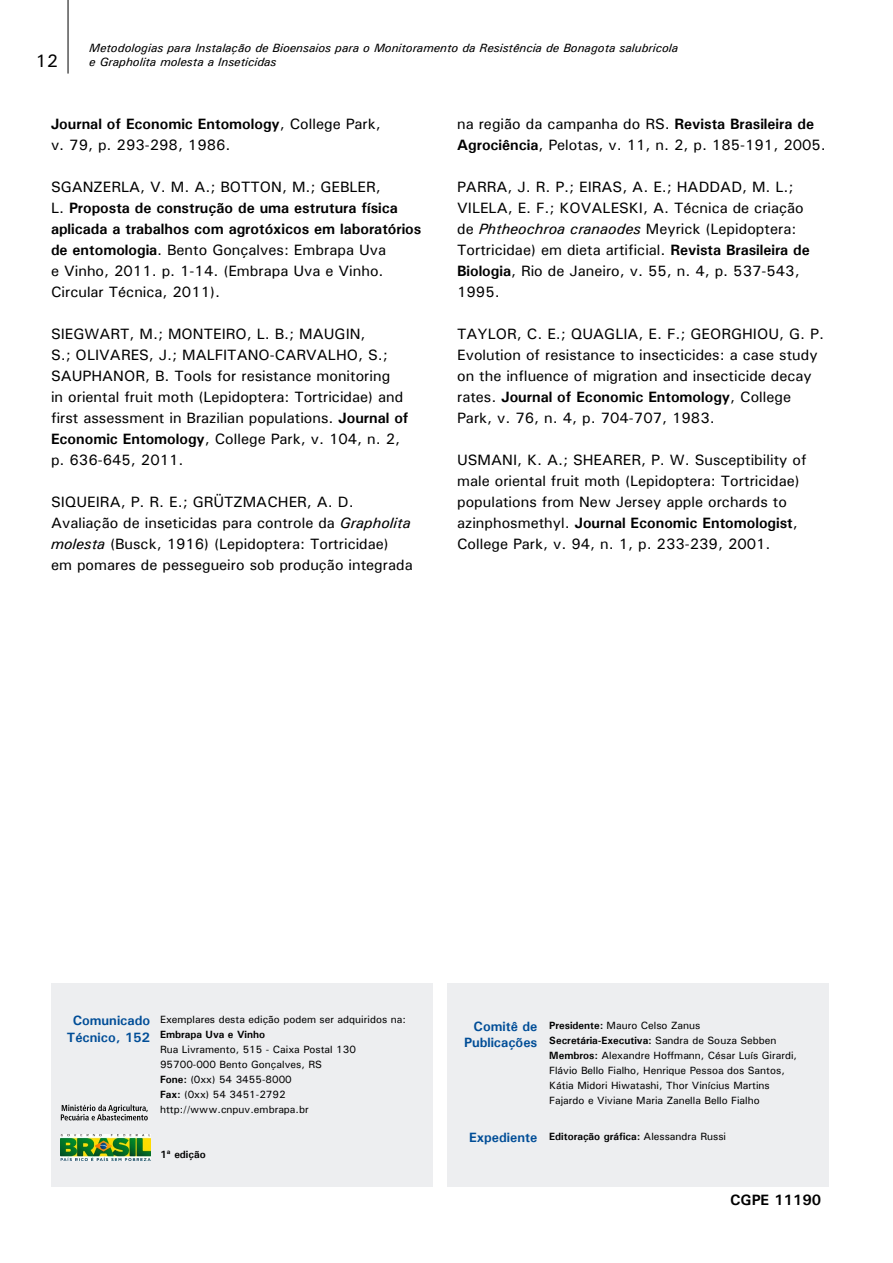
<style>
.page{position:relative;width:893px;height:1263px;background:#fff}
.page>*{position:absolute;margin:0;border:0;box-sizing:border-box;transform-origin:0 0}
.t1{font:500 18px "Univers";color:#000}
.t2{font:500 15px/21px "Univers";color:#000}
.t3{font:700 15px "Univers";color:#000}
.t4{font:700 13.5px/16.2px "Univers";color:#004d97;text-align:right}
.t5{font:italic 500 12px/14.4px "Univers";color:#000}
.t6{font:500 10.5px/15px "Univers";color:#000}
.t7{font:700 10.5px "Univers";color:#000}
.s1{font-weight:700}
.s2{font-style:italic}
.s3{font-size:13.5px;color:#004d97}
.s4{font-weight:500}
</style>
<div class="page">
<hr style="left:68px;top:0;width:1px;height:74px;background:#000">
<div style="left:51px;top:983px;width:382px;height:203px;background:#edeef0"></div>
<div style="left:448px;top:983px;width:381px;height:203px;background:#edeef0"></div>
<svg style="left:61px;top:1104px;width:87px;height:16px"></svg>
<img style="left:61px;top:1134px;width:89px;height:26px">
<p class="t1" style="left:35px;top:50px;width:24px">12</p>
<p class="t5" style="left:89px;top:40px;width:590px">Metodologias para Instalação de Bioensaios para o Monitoramento da Resistência de Bonagota salubricola e Grapholita molesta a Inseticidas</p>
<p class="t2" style="left:51px;top:113px;width:331px"><span class="s1">Journal of Economic Entomology</span>, College Park, v. 79, p. 293-298, 1986.</p>
<p class="t2" style="left:51px;top:176px;width:372px">SGANZERLA, V. M. A.; BOTTON, M.; GEBLER,<br>L. <span class="s1">Proposta de construção de uma estrutura física aplicada a trabalhos com agrotóxicos em laboratórios de entomologia</span>. Bento Gonçalves: Embrapa Uva<br>e Vinho, 2011. p. 1-14. (Embrapa Uva e Vinho.<br>Circular Técnica, 2011).</p>
<p class="t2" style="left:51px;top:323px;width:359px">SIEGWART, M.; MONTEIRO, L. B.; MAUGIN,<br>S.; OLIVARES, J.; MALFITANO-CARVALHO, S.; SAUPHANOR, B. Tools for resistance monitoring<br>in oriental fruit moth (Lepidoptera: Tortricidae) and first assessment in Brazilian populations. <span class="s1">Journal of Economic Entomology</span>, College Park, v. 104, n. 2, p. 636-645, 2011.</p>
<p class="t2" style="left:51px;top:491px;width:363px">SIQUEIRA, P. R. E.; GRÜTZMACHER, A. D.<br>Avaliação de inseticidas para controle da <span class="s2">Grapholita molesta</span> (Busck, 1916) (Lepidoptera: Tortricidae) em pomares de pessegueiro sob produção integrada</p>
<p class="t2" style="left:457px;top:113px;width:370px">na região da campanha do RS. <span class="s1">Revista Brasileira de<br>Agrociência</span>, Pelotas, v. 11, n. 2, p. 185-191, 2005.</p>
<p class="t2" style="left:457px;top:176px;width:354px">PARRA, J. R. P.; EIRAS, A. E.; HADDAD, M. L.; VILELA, E. F.; KOVALESKI, A. Técnica de criação de <span class="s2">Phtheochroa cranaodes</span> Meyrick (Lepidoptera:<br>Tortricidae) em dieta artificial. <span class="s1">Revista Brasileira de Biologia</span>, Rio de Janeiro, v. 55, n. 4, p. 537-543, 1995.</p>
<p class="t2" style="left:457px;top:323px;width:368px">TAYLOR, C. E.; QUAGLIA, E. F.; GEORGHIOU, G. P.<br>Evolution of resistance to insecticides: a case study on the influence of migration and insecticide decay rates. <span class="s1">Journal of Economic Entomology</span>, College Park, v. 76, n. 4, p. 704-707, 1983.</p>
<p class="t2" style="left:457px;top:449px;width:351px">USMANI, K. A.; SHEARER, P. W. Susceptibility of male oriental fruit moth (Lepidoptera: Tortricidae) populations from New Jersey apple orchards to azinphosmethyl. <span class="s1">Journal Economic Entomologist</span>, College Park, v. 94, n. 1, p. 233-239, 2001.</p>
<p class="t4" style="left:67px;top:1012px;width:85px;text-align:center">Comunicado<br>Técnico, 152</p>
<p class="t6" style="left:160px;top:1012px;width:247px">Exemplares desta edição podem ser adquiridos na:</p>
<p class="t7" style="left:160px;top:1028px;width:107px">Embrapa Uva e Vinho</p>
<p class="t6" style="left:160px;top:1042px;width:198px">Rua Livramento, 515 - Caixa Postal 130<br>95700-000 Bento Gonçalves, RS<br><span class="s1">Fone:</span> (0xx) 54 3455-8000<br><span class="s1">Fax:</span> (0xx) 54 3451-2792 http://www.cnpuv.embrapa.br</p>
<p class="t7" style="left:160px;top:1148px;width:47px">1ª edição</p>
<p class="t4" style="left:464px;top:1018px;width:75px">Comitê de<br>Publicações</p>
<p class="t6" style="left:549px;top:1018px;width:249px"><span class="s1">Presidente:</span> Mauro Celso Zanus <span class="s1">Secretária-Executiva:</span> Sandra de Souza Sebben <span class="s1">Membros:</span> Alexandre Hoffmann, César Luís Girardi, Flávio Bello Fialho, Henrique Pessoa dos Santos, Kátia Midori Hiwatashi, Thor Vinícius Martins Fajardo e Viviane Maria Zanella Bello Fialho</p>
<p class="t7" style="left:469px;top:1129px;width:259px"><span class="s3">Expediente</span> Editoração gráfica: <span class="s4">Alessandra Russi</span></p>
<p class="t3" style="left:730px;top:1190px;width:93px">CGPE 11190</p>
</div>
